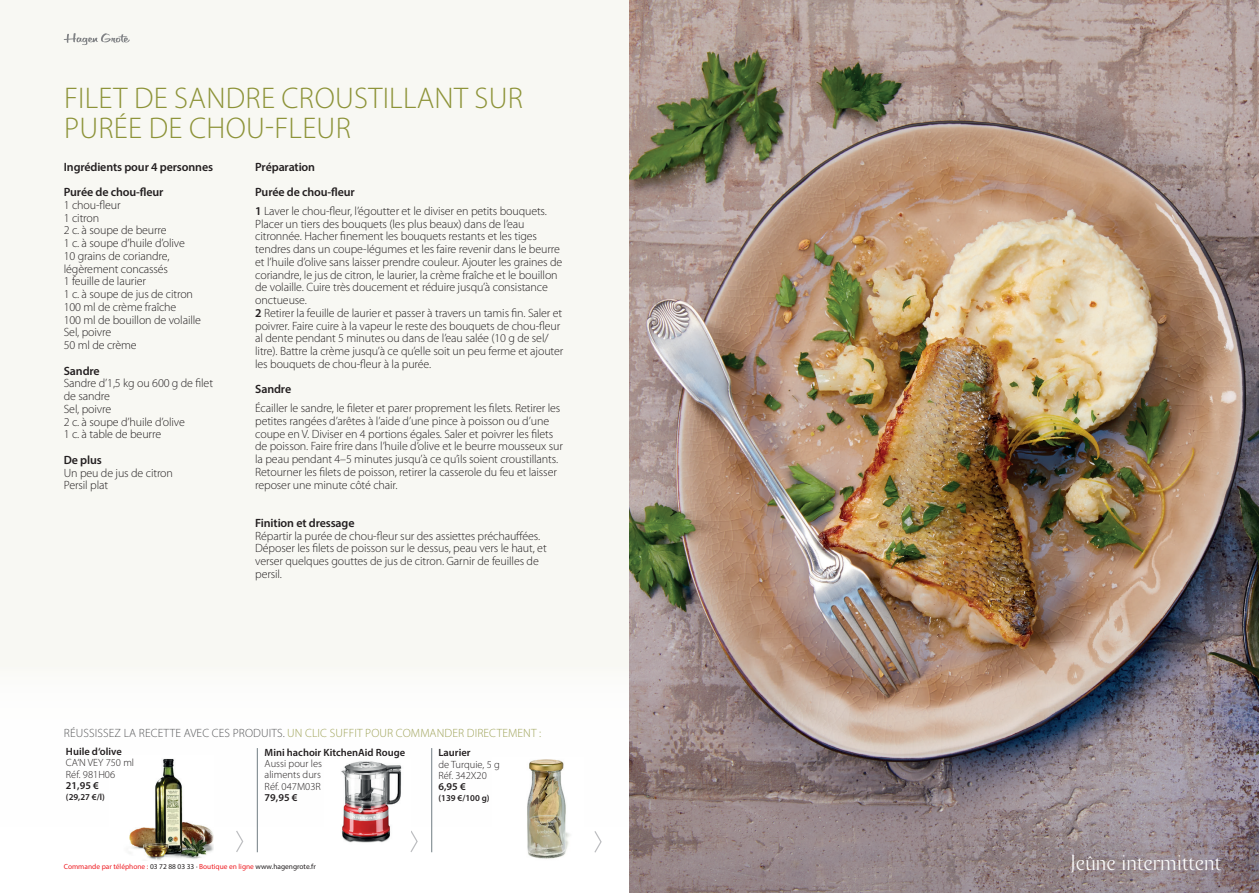
<style>
.page{position:relative;width:1259px;height:893px;background:#fff}
.page>*{position:absolute;margin:0;border:0;box-sizing:border-box;transform-origin:0 0}
.t1{font:300 30px/30px "Myriad Pro";letter-spacing:.01em;color:#8d9338}
.t2{font:22.5px "Bodebeck LT Std";letter-spacing:-.01em;color:#fff}
.t3{font:300 12px/12.8px "Myriad Pro";letter-spacing:-.01em;color:#231f20}
.t4{font:600 12px/25.5px "Myriad Pro";letter-spacing:-.01em;color:#231f20}
.t5{font:300 12px "Myriad Pro";letter-spacing:.01em;color:#9fa359}
.t6{font:300 10.5px/11.2px "Myriad Pro";color:#231f20}
.t7{font:600 10.5px "Myriad Pro";color:#231f20}
.t8{font:600 9px "Myriad Pro";color:#231f20}
.t9{font:7.35px "Myriad Pro";color:#ee1d23}
.s1{font-weight:600}
.s2{color:#57585a}
.s3{color:#231f20}
</style>
<div class="page">
<div style="left:0;top:0;width:887px;height:893px;background:#f8f8f3"></div>
<div style="left:0;top:663px;width:1259px;height:230px;background:#fff"></div>
<hr style="left:431px;top:748px;width:1px;height:104px;background:#717d83">
<svg style="left:594px;top:831px;width:8px;height:22px"></svg>
<svg style="left:410px;top:831px;width:8px;height:21px"></svg>
<hr style="left:257px;top:748px;width:1px;height:104px;background:#717d83">
<svg style="left:236px;top:831px;width:8px;height:21px"></svg>
<img style="left:629px;top:0;width:630px;height:893px">
<img style="left:341px;top:761px;width:61px;height:82px">
<img style="left:527px;top:759px;width:43px;height:100px">
<img style="left:129px;top:758px;width:84px;height:102px">
<svg style="left:64px;top:33px;width:66px;height:12px"></svg>
<h1 class="t1" style="left:64px;top:82px;width:460px">FILET DE SANDRE CROUSTILLANT SUR<br>PURÉE DE CHOU-FLEUR</h1>
<p class="t4" style="left:64px;top:153px;width:151px">Ingrédients pour 4 personnes<br>Purée de chou-fleur</p>
<p class="t3" style="left:64px;top:198px;width:139px">1 chou-fleur<br>1 citron<br>2 c. à soupe de beurre<br>1 c. à soupe d’huile d’olive<br>10 grains de coriandre, légèrement concassés<br>1 feuille de laurier<br>1 c. à soupe de jus de citron<br>100 ml de crème fraîche<br>100 ml de bouillon de volaille<br>Sel, poivre<br>50 ml de crème</p>
<p class="t4" style="left:64px;top:357px;width:37px">Sandre</p>
<p class="t3" style="left:64px;top:377px;width:151px">Sandre d’1,5 kg ou 600 g de filet de sandre<br>Sel, poivre<br>2 c. à soupe d’huile d’olive<br>1 c. à table de beurre</p>
<p class="t4" style="left:64px;top:447px;width:40px">De plus</p>
<p class="t3" style="left:64px;top:466px;width:111px">Un peu de jus de citron<br>Persil plat</p>
<p class="t4" style="left:255px;top:153px;width:101px">Préparation<br>Purée de chou-fleur</p>
<p class="t3" style="left:255px;top:204px;width:310px"><span class="s1">1</span> Laver le chou-fleur, l’égoutter et le diviser en petits bouquets.<br>Placer un tiers des bouquets (les plus beaux) dans de l’eau citronnée. Hacher finement les bouquets restants et les tiges tendres dans un coupe-légumes et les faire revenir dans le beurre et l’huile d’olive sans laisser prendre couleur. Ajouter les graines de coriandre, le jus de citron, le laurier, la crème fraîche et le bouillon de volaille. Cuire très doucement et réduire jusqu’à consistance onctueuse.<br><span class="s1">2</span> Retirer la feuille de laurier et passer à travers un tamis fin. Saler et poivrer. Faire cuire à la vapeur le reste des bouquets de chou-fleur al dente pendant 5 minutes ou dans de l’eau salée (10 g de sel/ litre). Battre la crème jusqu’à ce qu’elle soit un peu ferme et ajouter les bouquets de chou-fleur à la purée.</p>
<p class="t4" style="left:255px;top:376px;width:37px">Sandre</p>
<p class="t3" style="left:255px;top:402px;width:309px">Écailler le sandre, le fileter et parer proprement les filets. Retirer les petites rangées d’arêtes à l’aide d’une pince à poisson ou d’une coupe en V. Diviser en 4 portions égales. Saler et poivrer les filets de poisson. Faire frire dans l’huile d’olive et le beurre mousseux sur la peau pendant 4–5 minutes jusqu’à ce qu’ils soient croustillants.<br>Retourner les filets de poisson, retirer la casserole du feu et laisser reposer une minute côté chair.</p>
<p class="t4" style="left:255px;top:510px;width:101px">Finition et dressage</p>
<p class="t3" style="left:255px;top:529px;width:293px">Répartir la purée de chou-fleur sur des assiettes préchauffées.<br>Déposer les filets de poisson sur le dessus, peau vers le haut, et verser quelques gouttes de jus de citron. Garnir de feuilles de persil.</p>
<p class="t5" style="left:64px;top:726px;width:479px"><span class="s2">RÉUSSISSEZ LA RECETTE AVEC CES PRODUITS.</span> UN CLIC SUFFIT POUR COMMANDER DIRECTEMENT :</p>
<p class="t7" style="left:66px;top:745px;width:57px">Huile d‘olive</p>
<p class="t6" style="left:66px;top:757px;width:70px">CA‘N VEY 750 ml<br>Réf. 981H06</p>
<p class="t7" style="left:66px;top:779px;width:34px">21,95 €</p>
<p class="t8" style="left:66px;top:791px;width:40px">(29,27 €/l)</p>
<p class="t7" style="left:265px;top:746px;width:142px">Mini hachoir KitchenAid Rouge</p>
<p class="t6" style="left:265px;top:758px;width:59px">Aussi pour les aliments durs<br>Réf. 047M03R</p>
<p class="t7" style="left:265px;top:791px;width:34px">79,95 €</p>
<p class="t7" style="left:438px;top:746px;width:34px">Laurier</p>
<p class="t6" style="left:438px;top:758px;width:63px">de Turquie, 5 g<br>Réf. 342X20</p>
<p class="t7" style="left:438px;top:780px;width:29px">6,95 €</p>
<p class="t8" style="left:438px;top:792px;width:53px">(139 €/100 g)</p>
<p class="t9" style="left:64px;top:862px;width:253px">Commande par téléphone : <span class="s3">03 72 88 03 33 ·</span> Boutique en ligne <span class="s3">www.hagengrote.fr</span></p>
<h2 class="t2" style="left:1070px;top:851px;width:153px">Jeûne intermittent</h2>
</div>
